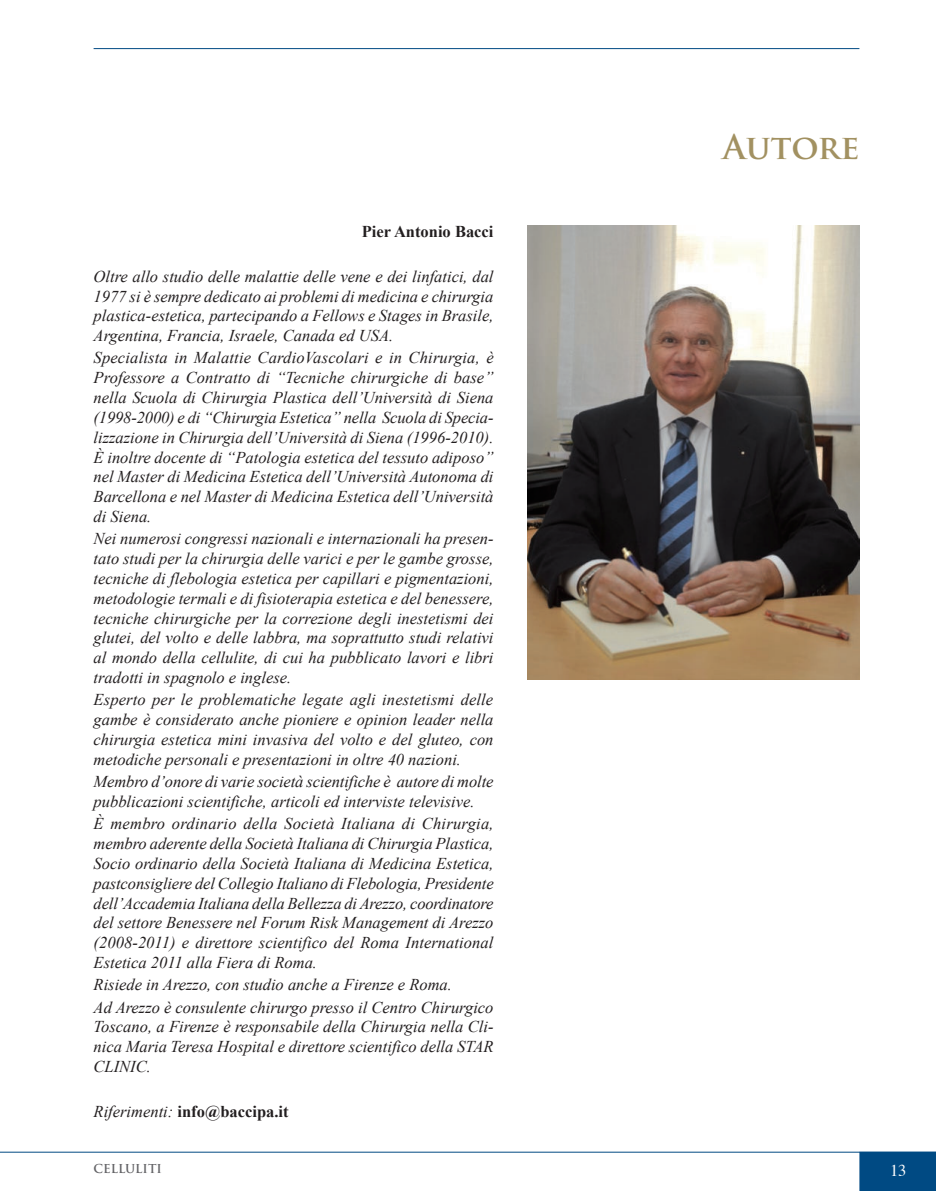
<style>
.page{position:relative;width:936px;height:1191px;background:#fff}
.page>*{position:absolute;margin:0;border:0;box-sizing:border-box;transform-origin:0 0}
.t1{font:700 33px "Trajan Pro";letter-spacing:-.005em;color:#a29161}
.t2{font:italic 16.5px/19.8px "Times New Roman";color:#231f20;text-align:justify}
.t3{font:700 16.5px "Times New Roman";color:#231f20}
.t4{font:16.5px "Times";color:#fff}
.t5{font:700 12px "Trajan Pro";color:#636366}
.s1{font-weight:400;font-style:italic}
</style>
<div class="page">
<hr style="left:94px;top:48px;width:765px;height:1px;background:#004a83">
<div style="left:859px;top:1152px;width:76px;height:39px;background:#004a83"></div>
<hr style="left:0;top:1151px;width:935px;height:1px;background:#004a83">
<img style="left:527px;top:226px;width:332px;height:454px">
<p class="t3" style="left:362px;top:226px;width:133px">Pier Antonio Bacci</p>
<p class="t2" style="left:94px;top:268px;width:401px">Oltre allo studio delle malattie delle vene e dei linfatici, dal 1977 si è sempre dedicato ai problemi di medicina e chirurgia plastica-estetica, partecipando a Fellows e Stages in Brasile, Argentina, Francia, Israele, Canada ed USA.</p>
<p class="t2" style="left:94px;top:350px;width:401px">Specialista in Malattie CardioVascolari e in Chirurgia, è Professore a Contratto di “Tecniche chirurgiche di base” nella Scuola di Chirurgia Plastica dell’Università di Siena (1998-2000) e di “Chirurgia Estetica” nella Scuola di Specia&shy;lizzazione in Chirurgia dell’Università di Siena (1996-2010).<br>È inoltre docente di “Patologia estetica del tessuto adiposo” nel Master di Medicina Estetica dell’Università Autonoma di Barcellona e nel Master di Medicina Estetica dell’Università di Siena.</p>
<p class="t2" style="left:94px;top:530px;width:401px">Nei numerosi congressi nazionali e internazionali ha presen&shy;tato studi per la chirurgia delle varici e per le gambe grosse, tecniche di flebologia estetica per capillari e pigmentazioni, metodologie termali e di fisioterapia estetica e del benessere, tecniche chirurgiche per la correzione degli inestetismi dei glutei, del volto e delle labbra, ma soprattutto studi relativi al mondo della cellulite, di cui ha pubblicato lavori e libri tradotti in spagnolo e inglese.</p>
<p class="t2" style="left:94px;top:691px;width:401px">Esperto per le problematiche legate agli inestetismi delle gambe è considerato anche pioniere e opinion leader nella chirurgia estetica mini invasiva del volto e del gluteo, con metodiche personali e presentazioni in oltre 40 nazioni.</p>
<p class="t2" style="left:94px;top:773px;width:401px">Membro d’onore di varie società scientifiche è autore di molte pubblicazioni scientifiche, articoli ed interviste televisive.</p>
<p class="t2" style="left:94px;top:815px;width:401px">È membro ordinario della Società Italiana di Chirurgia, membro aderente della Società Italiana di Chirurgia Plastica, Socio ordinario della Società Italiana di Medicina Estetica, pastconsigliere del Collegio Italiano di Flebologia, Presidente dell’Accademia Italiana della Bellezza di Arezzo, coordinatore del settore Benessere nel Forum Risk Management di Arezzo (2008-2011) e direttore scientifico del Roma International Estetica 2011 alla Fiera di Roma.</p>
<p class="t2" style="left:94px;top:975px;width:401px;line-height:22.4px">Risiede in Arezzo, con studio anche a Firenze e Roma.<br>Ad Arezzo è consulente chirurgo presso il Centro Chirurgico</p>
<p class="t2" style="left:94px;top:1018px;width:401px">Toscano, a Firenze è responsabile della Chirurgia nella Cli&shy;nica Maria Teresa Hospital e direttore scientifico della STAR CLINIC.</p>
<p class="t3" style="left:94px;top:1105px;width:196px"><span class="s1">Riferimenti:</span> info@baccipa.it</p>
<h1 class="t1" style="left:722px;top:132px;width:138px">Autore</h1>
<p class="t5" style="left:94px;top:1161px;width:70px">CELLULITI</p>
<p class="t4" style="left:890px;top:1165px;width:18px">13</p>
</div>
